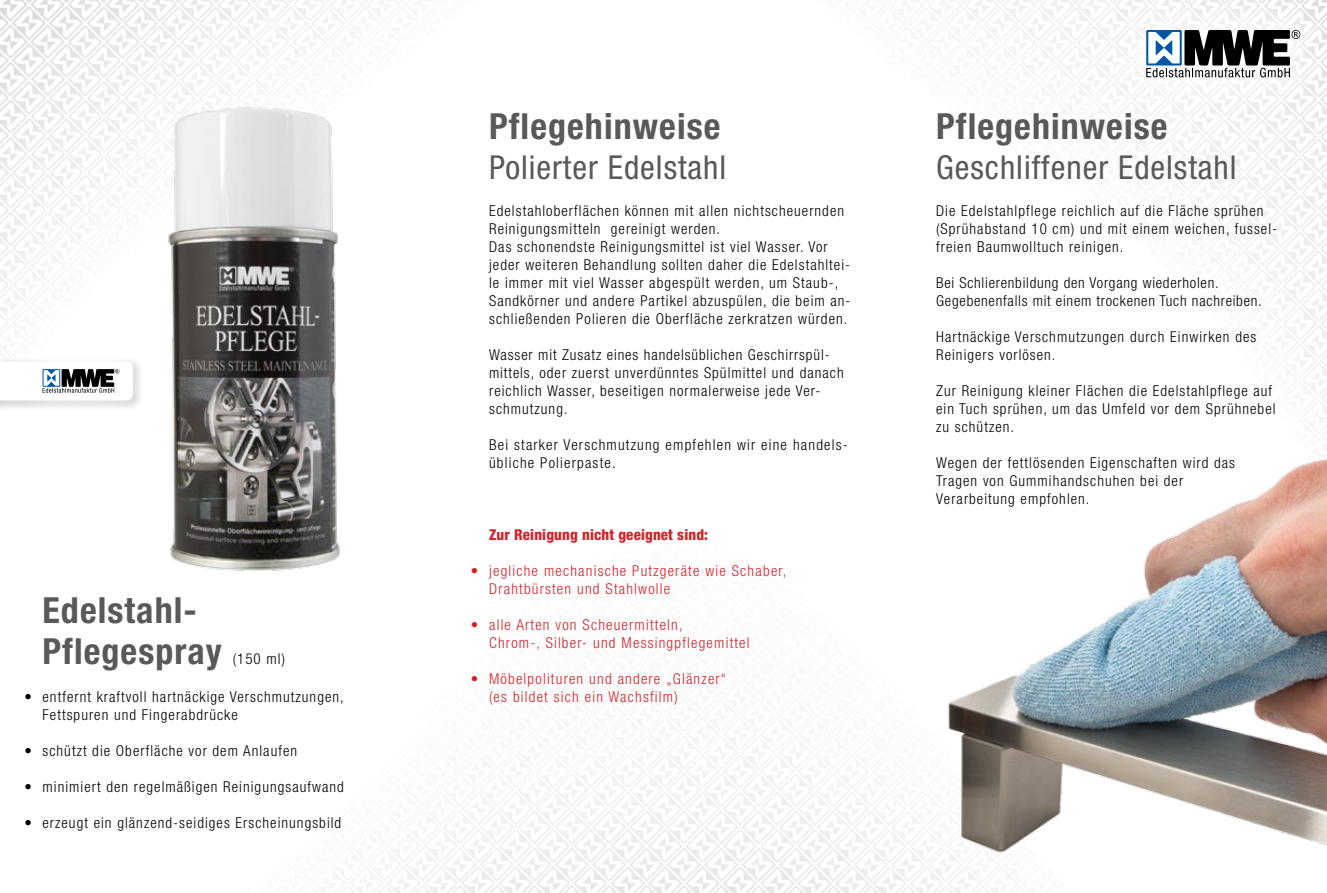
<style>
.page{position:relative;width:1327px;height:893px;background:#fff}
.page>*{position:absolute;margin:0;border:0;box-sizing:border-box;transform-origin:0 0}
.t1{font:700 condensed 36px/40.5px "Helvetica Neue";letter-spacing:.03em;color:#58595b}
.t2{font:condensed 33px "Helvetica Neue";letter-spacing:.03em;color:#58595b}
.t3{font:300 condensed 15px/18px "Helvetica Neue";letter-spacing:.07em;color:#000}
.t4{font:300 condensed 15px/18px "Helvetica Neue";letter-spacing:.08em;color:#d2232a}
.t5{font:300 condensed 15px/18px "Helvetica Neue";letter-spacing:.05em;color:#000}
.t6{font:800 condensed 15px "Helvetica Neue";letter-spacing:.01em;color:#d2232a}
</style>
<div class="page">
<img style="left:0;top:0;width:1327px;height:893px">
<img style="left:922px;top:435px;width:405px;height:458px">
<img style="left:151px;top:85px;width:202px;height:507px">
<div style="left:1106px;top:0;width:221px;height:117px;background:#fff"></div>
<svg style="left:1146px;top:30px;width:154px;height:47px"></svg>
<div style="left:3px;top:329px;width:154px;height:104px;background:#fff"></div>
<svg style="left:0;top:361px;width:133px;height:39px"></svg>
<p class="t3" style="left:24px;top:688px;width:9px">•</p>
<p class="t3" style="left:24px;top:742px;width:9px">•</p>
<p class="t3" style="left:24px;top:778px;width:9px">•</p>
<p class="t3" style="left:24px;top:814px;width:9px">•</p>
<h1 class="t1" style="left:43px;top:590px;width:181px">Edelstahl-<br>Pflegespray</h1>
<p class="t3" style="left:233px;top:649px;width:54px">(150 ml)</p>
<p class="t3" style="left:43px;top:688px;width:303px">entfernt kraftvoll hartnäckige Verschmutzungen,<br>Fettspuren und Fingerabdrücke</p>
<p class="t3" style="left:43px;top:742px;width:256px">schützt die Oberfläche vor dem Anlaufen</p>
<p class="t3" style="left:43px;top:778px;width:303px">minimiert den regelmäßigen Reinigungsaufwand</p>
<p class="t3" style="left:43px;top:814px;width:300px">erzeugt ein glänzend-seidiges Erscheinungsbild</p>
<h1 class="t1" style="left:489px;top:105px;width:233px">Pflegehinweise</h1>
<h2 class="t2" style="left:489px;top:148px;width:239px">Polierter Edelstahl</h2>
<p class="t3" style="left:489px;top:202px;width:363px">Edelstahloberflächen können mit allen nichtscheuernden Reinigungsmitteln gereinigt werden.<br>Das schonendste Reinigungsmittel ist viel Wasser. Vor jeder weiteren Behandlung sollten daher die Edelstahltei&shy;le immer mit viel Wasser abgespült werden, um Staub-, Sandkörner und andere Partikel abzuspülen, die beim an&shy;schließenden Polieren die Oberfläche zerkratzen würden.</p>
<p class="t3" style="left:489px;top:346px;width:356px">Wasser mit Zusatz eines handelsüblichen Geschirrspül&shy;mittels, oder zuerst unverdünntes Spülmittel und danach reichlich Wasser, beseitigen normalerweise jede Ver&shy;schmutzung.</p>
<p class="t3" style="left:489px;top:436px;width:360px">Bei starker Verschmutzung empfehlen wir eine handels&shy;übliche Polierpaste.</p>
<p class="t4" style="left:471px;top:562px;width:9px">•</p>
<p class="t4" style="left:471px;top:616px;width:9px">•</p>
<p class="t4" style="left:471px;top:670px;width:9px">•</p>
<p class="t6" style="left:489px;top:525px;width:221px">Zur Reinigung nicht geeignet sind:</p>
<p class="t4" style="left:489px;top:562px;width:299px">jegliche mechanische Putzgeräte wie Schaber,<br>Drahtbürsten und Stahlwolle</p>
<p class="t4" style="left:489px;top:616px;width:262px">alle Arten von Scheuermitteln,<br>Chrom-, Silber- und Messingpflegemittel</p>
<p class="t4" style="left:489px;top:670px;width:239px">Möbelpolituren und andere „Glänzer“ (es bildet sich ein Wachsfilm)</p>
<h1 class="t1" style="left:936px;top:105px;width:233px">Pflegehinweise</h1>
<h2 class="t2" style="left:936px;top:148px;width:302px">Geschliffener Edelstahl</h2>
<p class="t3" style="left:936px;top:202px;width:342px">Die Edelstahlpflege reichlich auf die Fläche sprühen (Sprühabstand 10 cm) und mit einem weichen, fussel&shy;freien Baumwolltuch reinigen.</p>
<p class="t5" style="left:936px;top:274px;width:327px">Bei Schlierenbildung den Vorgang wiederholen.<br>Gegebenenfalls mit einem trockenen Tuch nachreiben.</p>
<p class="t3" style="left:936px;top:328px;width:322px">Hartnäckige Verschmutzungen durch Einwirken des<br>Reinigers vorlösen.</p>
<p class="t3" style="left:936px;top:382px;width:341px">Zur Reinigung kleiner Flächen die Edelstahlpflege auf ein Tuch sprühen, um das Umfeld vor dem Sprühnebel zu schützen.</p>
<p class="t3" style="left:936px;top:454px;width:300px">Wegen der fettlösenden Eigenschaften wird das<br>Tragen von Gummihandschuhen bei der<br>Verarbeitung empfohlen.</p>
</div>
